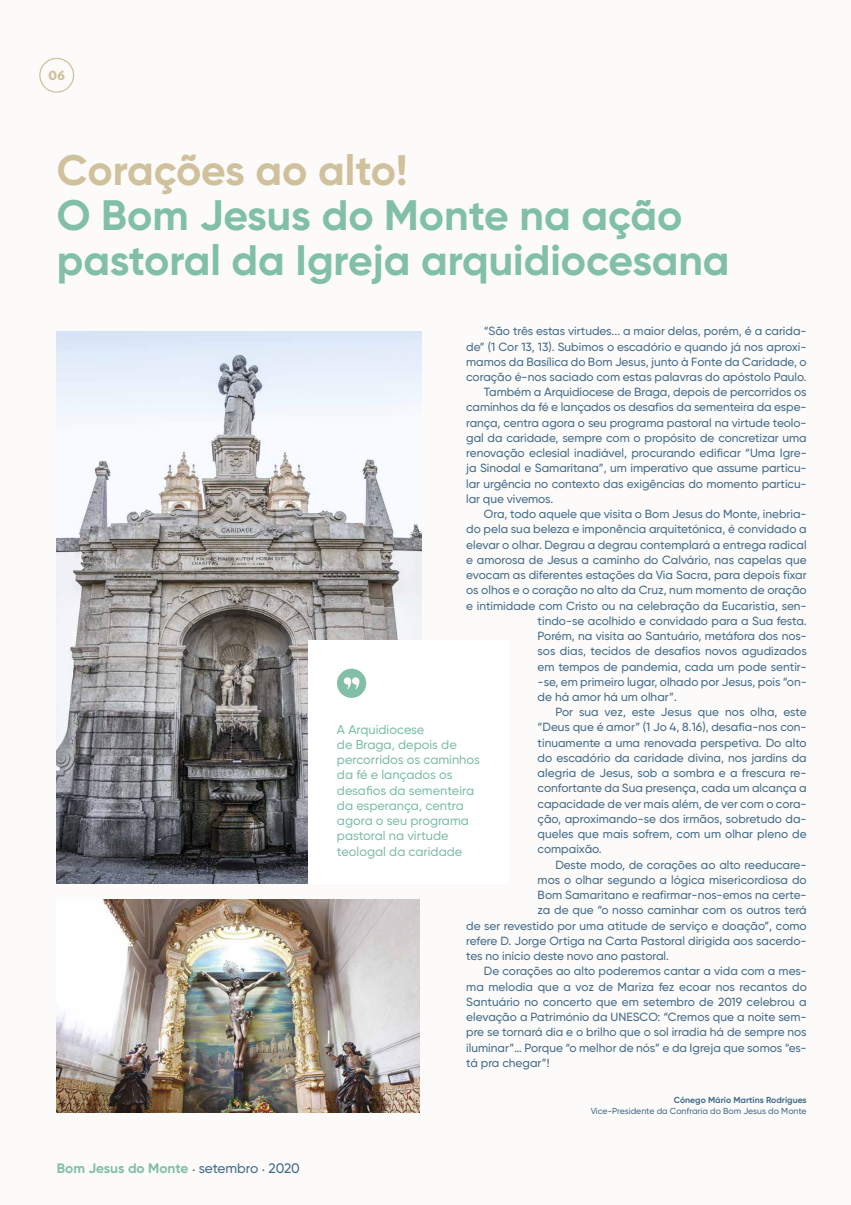
<style>
.page{position:relative;width:851px;height:1205px;background:#fff}
.page>*{position:absolute;margin:0;border:0;box-sizing:border-box;transform-origin:0 0}
.t1{font:700 42.5px/44.9px "Gilroy";color:#81c0a7}
.t2{font:700 42.5px "Gilroy";color:#d0c19c}
.t3{font:700 13.75px "Gilroy";color:#81c0a7}
.t4{font:500 12.75px/15.2px "Gilroy";color:#81c0a7}
.t5{font:900 12.5px "Verlag";color:#d0c19c}
.t6{font:500 11.88px "Gilroy";color:#476e8c}
.t7{font:500 8.75px "Gilroy";color:#476e8c}
.t8{font:700 8.75px "Gilroy";color:#476e8c}
.s1{font-weight:500;color:#476e8c}
</style>
<div class="page">
<div style="left:0;top:0;width:850px;height:1205px;background:#fcfbfa"></div>
<hr style="left:850px;top:0;width:1px;height:153px;background:#81c0a7">
<img style="left:57px;top:332px;width:365px;height:552px">
<img style="left:57px;top:899px;width:362px;height:214px">
<div style="left:308px;top:640px;width:201px;height:244px;background:#fff"></div>
<div style="left:337px;top:669px;width:29px;height:29px;background:#81c0a7;border-radius:50%"></div>
<svg style="left:344px;top:677px;width:15px;height:12px"></svg>
<div style="left:39px;top:58px;width:35px;height:35px;border:1px solid #d0c19c;border-radius:50%"></div>
<p class="t5" style="left:48px;top:65px;width:19px">06</p>
<h1 class="t2" style="left:57px;top:144px;width:352px">Corações ao alto!</h1>
<h1 class="t1" style="left:57px;top:193px;width:674px">O Bom Jesus do Monte na ação pastoral da Igreja arquidiocesana</h1>
<p class="t3" style="left:57px;top:1160px;width:245px">Bom Jesus do Monte <span class="s1">· setembro · 2020</span></p>
<p class="t6" style="left:484px;top:324px;width:324px">“São três estas virtudes... a maior delas, porém, é a carida-</p>
<p class="t6" style="left:466px;top:339px;width:342px">de” (1 Cor 13, 13). Subimos o escadório e quando já nos aproxi-</p>
<p class="t6" style="left:466px;top:354px;width:342px">mamos da Basílica do Bom Jesus, junto à Fonte da Caridade, o</p>
<p class="t6" style="left:466px;top:369px;width:342px">coração é-nos saciado com estas palavras do apóstolo Paulo.</p>
<p class="t6" style="left:484px;top:385px;width:324px">Também a Arquidiocese de Braga, depois de percorridos os</p>
<p class="t6" style="left:466px;top:400px;width:342px">caminhos da fé e lançados os desafios da sementeira da espe-</p>
<p class="t6" style="left:466px;top:415px;width:342px">rança, centra agora o seu programa pastoral na virtude teolo-</p>
<p class="t6" style="left:466px;top:430px;width:342px">gal da caridade, sempre com o propósito de concretizar uma</p>
<p class="t6" style="left:466px;top:446px;width:342px">renovação eclesial inadiável, procurando edificar “Uma Igre-</p>
<p class="t6" style="left:466px;top:461px;width:342px">ja Sinodal e Samaritana”, um imperativo que assume particu-</p>
<p class="t6" style="left:466px;top:476px;width:342px">lar urgência no contexto das exigências do momento particu-</p>
<p class="t6" style="left:466px;top:491px;width:89px">lar que vivemos.</p>
<p class="t6" style="left:484px;top:507px;width:324px">Ora, todo aquele que visita o Bom Jesus do Monte, inebria-</p>
<p class="t6" style="left:466px;top:522px;width:342px">do pela sua beleza e imponência arquitetónica, é convidado a</p>
<p class="t6" style="left:466px;top:537px;width:342px">elevar o olhar. Degrau a degrau contemplará a entrega radical</p>
<p class="t6" style="left:466px;top:552px;width:342px">e amorosa de Jesus a caminho do Calvário, nas capelas que</p>
<p class="t6" style="left:466px;top:568px;width:342px">evocam as diferentes estações da Via Sacra, para depois fixar</p>
<p class="t6" style="left:466px;top:583px;width:342px">os olhos e o coração no alto da Cruz, num momento de oração</p>
<p class="t6" style="left:466px;top:598px;width:342px">e intimidade com Cristo ou na celebração da Eucaristia, sen-</p>
<p class="t6" style="left:537px;top:613px;width:270px">tindo-se acolhido e convidado para a Sua festa.</p>
<p class="t6" style="left:537px;top:628px;width:270px">Porém, na visita ao Santuário, metáfora dos nos-</p>
<p class="t6" style="left:537px;top:644px;width:270px">sos dias, tecidos de desafios novos agudizados</p>
<p class="t6" style="left:537px;top:659px;width:270px">em tempos de pandemia, cada um pode sentir-</p>
<p class="t6" style="left:537px;top:674px;width:270px">-se, em primeiro lugar, olhado por Jesus, pois “on-</p>
<p class="t6" style="left:537px;top:689px;width:141px">de há amor há um olhar”.</p>
<p class="t6" style="left:555px;top:705px;width:253px">Por sua vez, este Jesus que nos olha, este</p>
<p class="t6" style="left:537px;top:720px;width:270px">“Deus que é amor” (1 Jo 4, 8.16), desafia-nos con-</p>
<p class="t6" style="left:537px;top:735px;width:270px">tinuamente a uma renovada perspetiva. Do alto</p>
<p class="t6" style="left:537px;top:750px;width:270px">do escadório da caridade divina, nos jardins da</p>
<p class="t6" style="left:537px;top:766px;width:270px">alegria de Jesus, sob a sombra e a frescura re-</p>
<p class="t6" style="left:537px;top:781px;width:270px">confortante da Sua presença, cada um alcança a</p>
<p class="t6" style="left:537px;top:796px;width:270px">capacidade de ver mais além, de ver com o cora-</p>
<p class="t6" style="left:537px;top:811px;width:270px">ção, aproximando-se dos irmãos, sobretudo da-</p>
<p class="t6" style="left:537px;top:827px;width:270px">queles que mais sofrem, com um olhar pleno de</p>
<p class="t6" style="left:537px;top:842px;width:66px">compaixão.</p>
<p class="t6" style="left:555px;top:857px;width:253px">Deste modo, de corações ao alto reeducare-</p>
<p class="t6" style="left:537px;top:872px;width:270px">mos o olhar segundo a lógica misericordiosa do</p>
<p class="t6" style="left:537px;top:887px;width:270px">Bom Samaritano e reafirmar-nos-emos na certe-</p>
<p class="t6" style="left:537px;top:903px;width:270px">za de que “o nosso caminhar com os outros terá</p>
<p class="t6" style="left:466px;top:918px;width:342px">de ser revestido por uma atitude de serviço e doação”, como</p>
<p class="t6" style="left:466px;top:933px;width:342px">refere D. Jorge Ortiga na Carta Pastoral dirigida aos sacerdo-</p>
<p class="t6" style="left:466px;top:948px;width:204px">tes no início deste novo ano pastoral.</p>
<p class="t6" style="left:484px;top:964px;width:324px">De corações ao alto poderemos cantar a vida com a mes-</p>
<p class="t6" style="left:466px;top:979px;width:342px">ma melodia que a voz de Mariza fez ecoar nos recantos do</p>
<p class="t6" style="left:466px;top:994px;width:342px">Santuário no concerto que em setembro de 2019 celebrou a</p>
<p class="t6" style="left:466px;top:1009px;width:342px">elevação a Património da UNESCO: “Cremos que a noite sem-</p>
<p class="t6" style="left:466px;top:1025px;width:342px">pre se tornará dia e o brilho que o sol irradia há de sempre nos</p>
<p class="t6" style="left:466px;top:1040px;width:342px">iluminar”… Porque “o melhor de nós” e da Igreja que somos “es-</p>
<p class="t6" style="left:466px;top:1055px;width:85px">tá pra chegar”!</p>
<p class="t8" style="left:673px;top:1094px;width:134px">Cónego Mário Martins Rodrigues</p>
<p class="t7" style="left:590px;top:1105px;width:217px">Vice-Presidente da Confraria do Bom Jesus do Monte</p>
<p class="t4" style="left:337px;top:721px;width:144px">A Arquidiocese<br>de Braga, depois de percorridos os caminhos da fé e lançados os desafios da sementeira da esperança, centra agora o seu programa pastoral na virtude teologal da caridade</p>
</div>
